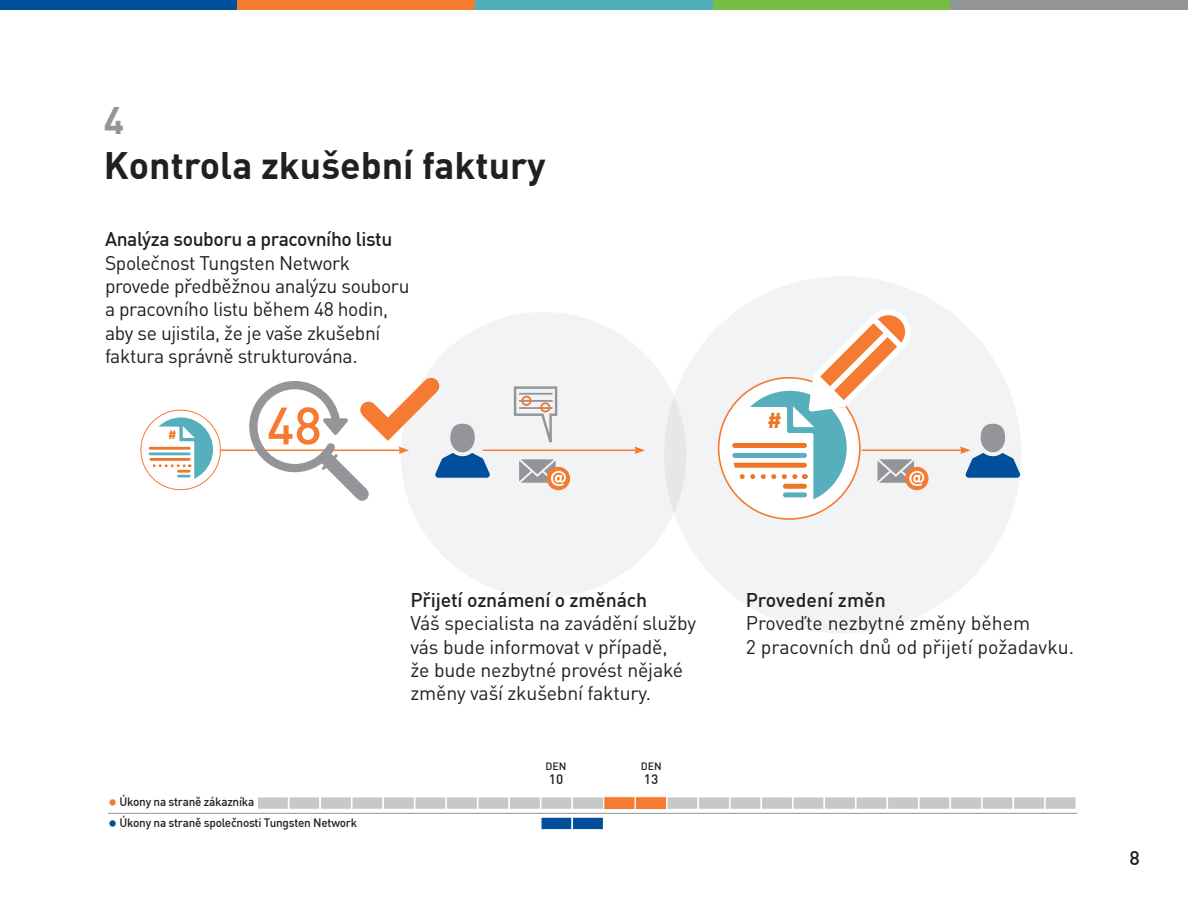
<style>
.page{position:relative;width:1188px;height:918px;background:#fff}
.page>*{position:absolute;margin:0;border:0;box-sizing:border-box;transform-origin:0 0}
.t1{font:700 37.5px "DIN Pro";color:#231f20}
.t2{font:700 37.5px "DIN Pro";color:#939598}
.t3{font:700 21.15px "DIN";color:#ed7523}
.t4{font:19.5px/23.4px "DIN Pro";letter-spacing:-.02em;color:#231f20}
.t5{font:500 19.5px "DIN Pro";letter-spacing:-.01em;color:#231f20}
.t6{font:19.5px/23.4px "DIN Pro";color:#231f20}
.t7{font:500 13.5px "DIN Pro";color:#231f20}
.t8{font:500 12px "DIN Pro";letter-spacing:-.02em;color:#231f20}
.t9{font:700 11.85px "DIN";color:#ed7523}
.t10{font:500 10.5px "DIN Pro";color:#231f20}
.s1{font-size:19.5px;color:#f47b31}
.s2{font-size:19.5px;color:#014f9a}
</style>
<div class="page">
<div style="left:0;top:0;width:238px;height:10px;background:#014f9a"></div>
<div style="left:238px;top:0;width:237px;height:10px;background:#f47b31"></div>
<div style="left:475px;top:0;width:238px;height:10px;background:#4fb0bc"></div>
<div style="left:713px;top:0;width:237px;height:10px;background:#74bf43"></div>
<div style="left:950px;top:0;width:238px;height:10px;background:#939598"></div>
<div style="left:401px;top:312px;width:285px;height:286px;background:#f2f3f4;border-radius:50%"></div>
<div style="left:664px;top:276px;width:357px;height:357px;background:#f2f3f4;border-radius:50%"></div>
<hr style="left:184px;top:450px;width:217px;height:1px;background:#f47b31">
<hr style="left:483px;top:450px;width:154px;height:1px;background:#f47b31">
<svg style="left:635px;top:446px;width:10px;height:8px"></svg>
<div style="left:547px;top:467px;width:23px;height:23px;background:#f47b31;border-radius:50%"></div>
<hr style="left:862px;top:450px;width:100px;height:1px;background:#f47b31">
<svg style="left:905px;top:467px;width:24px;height:23px"></svg>
<div style="left:981px;top:424px;width:24px;height:28px;background:#939598;border-radius:50%"></div>
<svg style="left:960px;top:446px;width:60px;height:32px"></svg>
<svg style="left:249px;top:377px;width:241px;height:124px"></svg>
<svg style="left:513px;top:386px;width:53px;height:100px"></svg>
<hr style="left:519px;top:393px;width:34px;height:2px;background:#939598">
<hr style="left:519px;top:400px;width:34px;height:2px;background:#939598">
<hr style="left:519px;top:407px;width:34px;height:2px;background:#939598">
<div style="left:521px;top:396px;width:11px;height:10px;border:2px solid #f47b31;border-radius:50%"></div>
<div style="left:540px;top:402px;width:11px;height:11px;border:2px solid #f47b31;border-radius:50%"></div>
<div style="left:719px;top:378px;width:141px;height:141px;background:#fff;border-radius:50%"></div>
<svg style="left:732px;top:310px;width:192px;height:196px"></svg>
<div style="left:141px;top:410px;width:79px;height:80px;background:#fff;border-radius:50%"></div>
<div style="left:140px;top:410px;width:81px;height:80px;border:1px solid #f47b31;border-radius:50%"></div>
<div style="left:149px;top:417px;width:64px;height:65px;background:#57afbe;border-radius:50%"></div>
<svg style="left:148px;top:426px;width:47px;height:56px"></svg>
<div style="left:256px;top:796px;width:33px;height:14px;background:#c7c8ca;border:1px solid #fff"></div>
<div style="left:288px;top:796px;width:33px;height:14px;background:#c7c8ca;border:1px solid #fff"></div>
<div style="left:320px;top:796px;width:32px;height:14px;background:#c7c8ca;border:1px solid #fff"></div>
<div style="left:351px;top:796px;width:33px;height:14px;background:#c7c8ca;border:1px solid #fff"></div>
<div style="left:383px;top:796px;width:32px;height:14px;background:#c7c8ca;border:1px solid #fff"></div>
<div style="left:414px;top:796px;width:33px;height:14px;background:#c7c8ca;border:1px solid #fff"></div>
<div style="left:446px;top:796px;width:32px;height:14px;background:#c7c8ca;border:1px solid #fff"></div>
<div style="left:477px;top:796px;width:33px;height:14px;background:#c7c8ca;border:1px solid #fff"></div>
<div style="left:509px;top:796px;width:32px;height:14px;background:#c7c8ca;border:1px solid #fff"></div>
<div style="left:540px;top:796px;width:33px;height:14px;background:#c7c8ca;border:1px solid #fff"></div>
<div style="left:572px;top:796px;width:32px;height:14px;background:#c7c8ca;border:1px solid #fff"></div>
<div style="left:603px;top:796px;width:33px;height:14px;background:#f47b31;border:1px solid #fff"></div>
<div style="left:635px;top:796px;width:32px;height:14px;background:#f47b31;border:1px solid #fff"></div>
<div style="left:666px;top:796px;width:33px;height:14px;background:#c7c8ca;border:1px solid #fff"></div>
<div style="left:698px;top:796px;width:32px;height:14px;background:#c7c8ca;border:1px solid #fff"></div>
<div style="left:729px;top:796px;width:33px;height:14px;background:#c7c8ca;border:1px solid #fff"></div>
<div style="left:761px;top:796px;width:32px;height:14px;background:#c7c8ca;border:1px solid #fff"></div>
<div style="left:792px;top:796px;width:33px;height:14px;background:#c7c8ca;border:1px solid #fff"></div>
<div style="left:824px;top:796px;width:32px;height:14px;background:#c7c8ca;border:1px solid #fff"></div>
<div style="left:855px;top:796px;width:33px;height:14px;background:#c7c8ca;border:1px solid #fff"></div>
<div style="left:887px;top:796px;width:32px;height:14px;background:#c7c8ca;border:1px solid #fff"></div>
<div style="left:918px;top:796px;width:33px;height:14px;background:#c7c8ca;border:1px solid #fff"></div>
<div style="left:950px;top:796px;width:32px;height:14px;background:#c7c8ca;border:1px solid #fff"></div>
<div style="left:981px;top:796px;width:33px;height:14px;background:#c7c8ca;border:1px solid #fff"></div>
<div style="left:1013px;top:796px;width:32px;height:14px;background:#c7c8ca;border:1px solid #fff"></div>
<div style="left:1044px;top:796px;width:33px;height:14px;background:#c7c8ca;border:1px solid #fff"></div>
<hr style="left:108px;top:813px;width:969px;height:1px;background:#939598">
<div style="left:540px;top:816px;width:33px;height:15px;background:#014f9a;border:1px solid #fff"></div>
<div style="left:572px;top:816px;width:32px;height:15px;background:#014f9a;border:1px solid #fff"></div>
<h1 class="t2" style="left:104px;top:96px;width:22px">4</h1>
<h1 class="t1" style="left:104px;top:141px;width:443px">Kontrola zkušební faktury</h1>
<p class="t5" style="left:105px;top:226px;width:289px">Analýza souboru a pracovního listu</p>
<p class="t4" style="left:105px;top:250px;width:306px">Společnost Tungsten Network provede předběžnou analýzu souboru a pracovního listu během 48 hodin, aby se ujistila, že je vaše zkušební faktura správně strukturována.</p>
<p class="t9" style="left:168px;top:427px;width:10px">#</p>
<p class="t3" style="left:767px;top:407px;width:16px">#</p>
<p class="t8" style="left:108px;top:794px;width:148px"><span class="s1">•</span> Úkony na straně zákazníka</p>
<p class="t8" style="left:108px;top:815px;width:251px"><span class="s2">•</span> Úkony na straně společnosti Tungsten Network</p>
<p class="t5" style="left:411px;top:587px;width:238px">Přijetí oznámení o změnách</p>
<p class="t4" style="left:411px;top:611px;width:287px">Váš specialista na zavádění služby vás bude informovat v případě,<br>že bude nezbytné provést nějaké změny vaší zkušební faktury.</p>
<p class="t10" style="left:546px;top:760px;width:22px">DEN</p>
<p class="t7" style="left:549px;top:770px;width:16px">10</p>
<p class="t10" style="left:641px;top:760px;width:22px">DEN</p>
<p class="t7" style="left:644px;top:770px;width:16px">13</p>
<p class="t5" style="left:746px;top:587px;width:142px">Provedení změn</p>
<p class="t6" style="left:746px;top:611px;width:330px">Proveďte nezbytné změny během<br>2 pracovních dnů od přijetí požadavku.</p>
<p class="t5" style="left:1130px;top:846px;width:12px">8</p>
</div>
